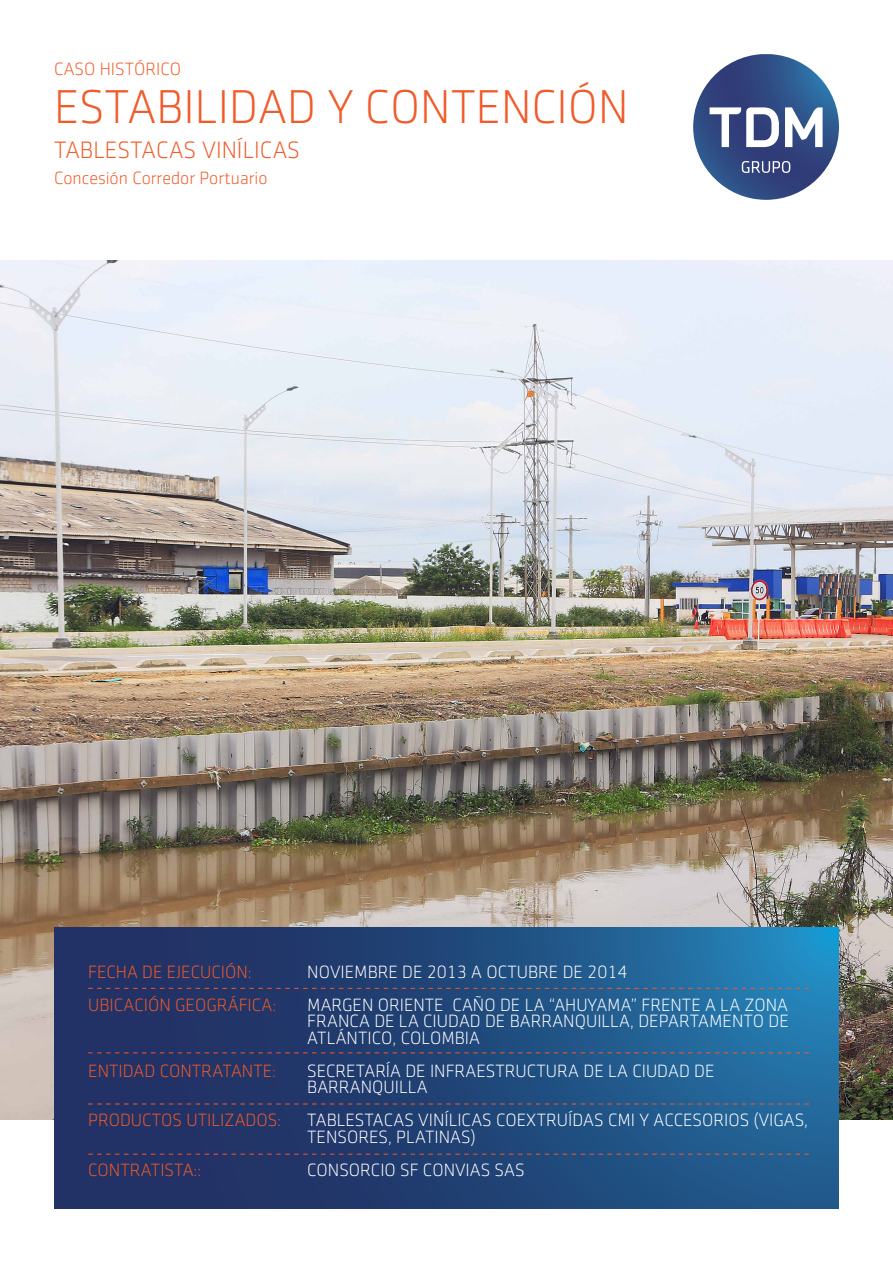
<style>
.page{position:relative;width:893px;height:1263px;background:#fff}
.page>*{position:absolute;margin:0;border:0;box-sizing:border-box;transform-origin:0 0}
.t1{font:300 48px "Sentico Sans DT";color:#f15a29}
.t2{font:300 24px "Sentico Sans DT";color:#f15a29}
.t3{font:300 18px/16.5px "Sentico Sans DT";color:#fff}
.t4{font:300 18px/33px "Sentico Sans DT";color:#f15a29}
</style>
<div class="page">
<img style="left:0;top:261px;width:893px;height:859px">
<svg style="left:54px;top:927px;width:785px;height:282px;background:#22497d"></svg>
<svg style="left:693px;top:54px;width:146px;height:146px;background:#334f86"></svg>
<svg style="left:710px;top:107px;width:69px;height:40px"></svg>
<svg style="left:785px;top:107px;width:38px;height:40px"></svg>
<svg style="left:742px;top:161px;width:48px;height:12px"></svg>
<svg style="left:88px;top:988px;width:721px;height:1px"></svg>
<svg style="left:88px;top:1052px;width:721px;height:1px"></svg>
<svg style="left:88px;top:1103px;width:721px;height:1px"></svg>
<svg style="left:88px;top:1154px;width:721px;height:1px"></svg>
<p class="t4" style="left:54px;top:52px;width:129px">CASO HISTÓRICO</p>
<h1 class="t1" style="left:54px;top:81px;width:576px">ESTABILIDAD Y CONTENCIÓN</h1>
<h2 class="t2" style="left:54px;top:137px;width:248px">TABLESTACAS VINÍLICAS</h2>
<p class="t4" style="left:54px;top:162px;width:215px">Concesión Corredor Portuario</p>
<p class="t4" style="left:88px;top:955px;width:190px">FECHA DE EJECUCIÓN:<br>UBICACIÓN GEOGRÁFICA:</p>
<p class="t4" style="left:88px;top:1054px;width:189px">ENTIDAD CONTRATANTE:</p>
<p class="t4" style="left:88px;top:1104px;width:194px">PRODUCTOS UTILIZADOS:</p>
<p class="t4" style="left:88px;top:1153px;width:115px">CONTRATISTA::</p>
<p class="t3" style="left:307px;top:955px;width:482px;line-height:33px">NOVIEMBRE DE 2013 A OCTUBRE DE 2014<br>MARGEN ORIENTE CAÑO DE LA “AHUYAMA” FRENTE A LA ZONA</p>
<p class="t3" style="left:307px;top:1013px;width:483px">FRANCA DE LA CIUDAD DE BARRANQUILLA, DEPARTAMENTO DE<br>ATLÁNTICO, COLOMBIA</p>
<p class="t3" style="left:307px;top:1062px;width:409px">SECRETARÍA DE INFRAESTRUCTURA DE LA CIUDAD DE<br>BARRANQUILLA</p>
<p class="t3" style="left:307px;top:1112px;width:502px">TABLESTACAS VINÍLICAS COEXTRUÍDAS CMI Y ACCESORIOS (VIGAS,<br>TENSORES, PLATINAS)</p>
<p class="t3" style="left:307px;top:1161px;width:219px">CONSORCIO SF CONVIAS SAS</p>
</div>
